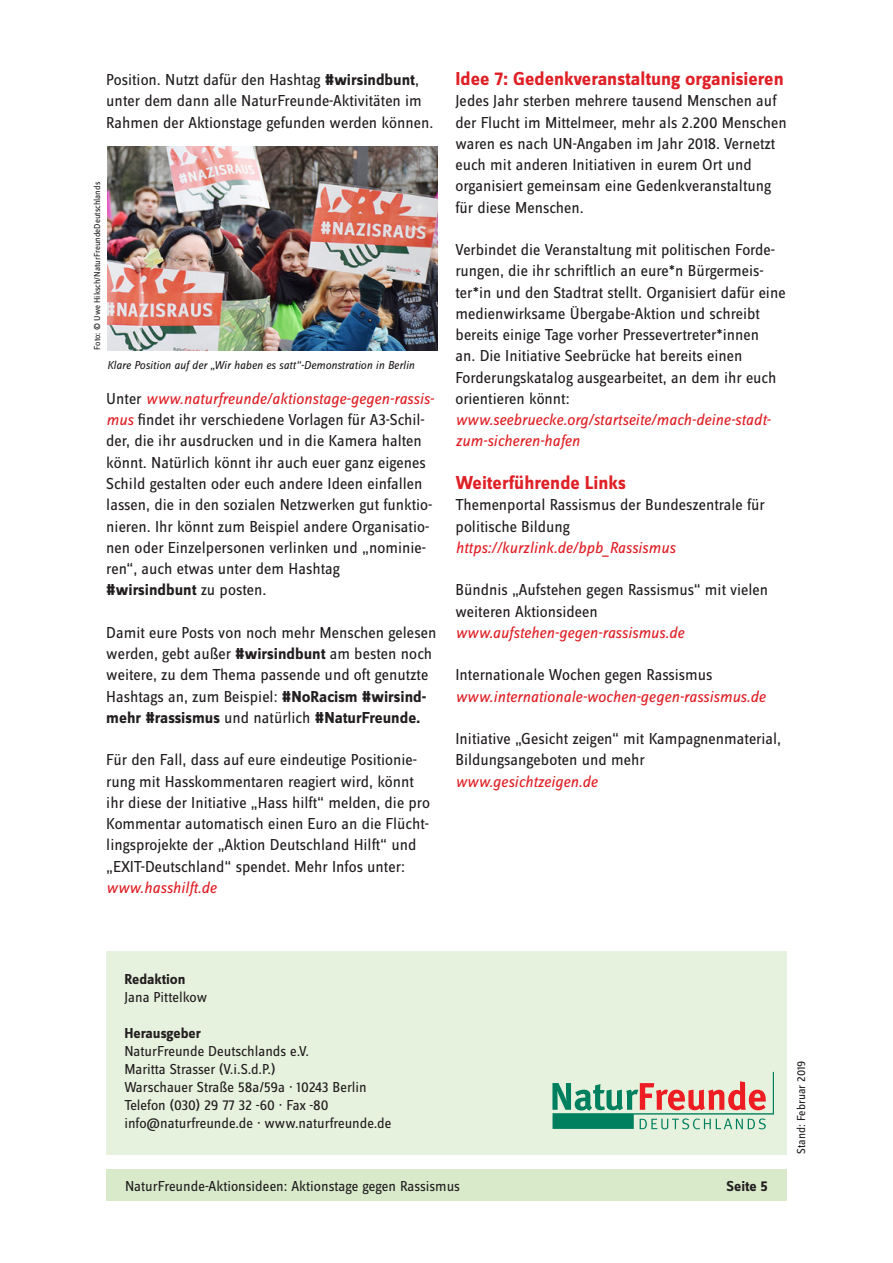
<style>
.page{position:relative;width:893px;height:1263px;background:#fff}
.page>*{position:absolute;margin:0;border:0;box-sizing:border-box;transform-origin:0 0}
.t1{font:700 19.5px "Zine Sans Dis OT";color:#df2026}
.t2{font:16.5px/21.3px "Zine Sans Dis OT";color:#231f20}
.t3{font:italic 16.5px/21.3px "Zine Sans Dis OT";color:#df2026}
.t4{font:15px/18px "Zine Sans Dis OT";color:#231f20}
.t5{font:700 15px "Zine Sans Dis OT";color:#231f20}
.t6{font:italic 12px "Zine Sans Dis OT";color:#231f20}
.t7{font:12px "Zine Sans Dis OT";color:#231f20}
.t8{font:9px "Zine Sans Dis OT";color:#231f20}
.s1{font-weight:700}
.s2{font-style:italic;color:#df2026}
</style>
<div class="page">
<div style="left:106px;top:1169px;width:681px;height:31px;background:#d9eacb"></div>
<img style="left:107px;top:147px;width:331px;height:203px">
<div style="left:106px;top:951px;width:681px;height:203px;background:#e7f2de"></div>
<svg style="left:552px;top:1072px;width:221px;height:57px"></svg>
<p class="t2" style="left:106px;top:70px;width:329px">Position. Nutzt dafür den Hashtag <span class="s1">#wirsindbunt</span>, unter dem dann alle NaturFreunde-Aktivitäten im<br>Rahmen der Aktionstage gefunden werden können.</p>
<p class="t8" style="left:93px;top:350px;width:169px;rotate:-90deg">Foto: © Uwe Hiksch/NaturFreundeDeutschlands</p>
<p class="t6" style="left:107px;top:359px;width:309px">Klare Position auf der „Wir haben es satt“-Demonstration in Berlin</p>
<p class="t2" style="left:106px;top:389px;width:329px">Unter <span class="s2">www.naturfreunde/aktionstage-gegen-rassis&shy;mus</span> findet ihr verschiedene Vorlagen für A3-Schil&shy;der, die ihr ausdrucken und in die Kamera halten könnt. Natürlich könnt ihr auch euer ganz eigenes Schild gestalten oder euch andere Ideen einfallen lassen, die in den sozialen Netzwerken gut funktio&shy;nieren. Ihr könnt zum Beispiel andere Organisatio&shy;nen oder Einzelpersonen verlinken und „nominie&shy;ren“, auch etwas unter dem Hashtag<br><span class="s1">#wirsindbunt</span> zu posten.</p>
<p class="t2" style="left:106px;top:622px;width:332px">Damit eure Posts von noch mehr Menschen gelesen werden, gebt außer <span class="s1">#wirsindbunt</span> am besten noch weitere, zu dem Thema passende und oft genutzte Hashtags an, zum Beispiel: <span class="s1">#NoRacism #wirsind&shy;mehr #rassismus</span> und natürlich <span class="s1">#NaturFreunde.</span></p>
<p class="t2" style="left:106px;top:750px;width:325px">Für den Fall, dass auf eure eindeutige Positionie&shy;rung mit Hasskommentaren reagiert wird, könnt ihr diese der Initiative „Hass hilft“ melden, die pro Kommentar automatisch einen Euro an die Flücht&shy;lingsprojekte der „Aktion Deutschland Hilft“ und „EXIT-Deutschland“ spendet. Mehr Infos unter:</p>
<p class="t3" style="left:106px;top:877px;width:112px">www.hasshilft.de</p>
<p class="t1" style="left:455px;top:69px;width:330px">Idee 7: Gedenkveranstaltung organisieren</p>
<p class="t2" style="left:455px;top:91px;width:333px">Jedes Jahr sterben mehrere tausend Menschen auf der Flucht im Mittelmeer, mehr als 2.200 Menschen waren es nach UN-Angaben im Jahr 2018. Vernetzt euch mit anderen Initiativen in eurem Ort und organisiert gemeinsam eine Gedenkveranstaltung für diese Menschen.</p>
<p class="t2" style="left:455px;top:240px;width:332px">Verbindet die Veranstaltung mit politischen Forde&shy;rungen, die ihr schriftlich an eure*n Bürgermeis&shy;ter*in und den Stadtrat stellt. Organisiert dafür eine medienwirksame Übergabe-Aktion und schreibt bereits einige Tage vorher Pressevertreter*innen<br>an. Die Initiative Seebrücke hat bereits einen Forderungskatalog ausgearbeitet, an dem ihr euch orientieren könnt:</p>
<p class="t3" style="left:455px;top:410px;width:317px">www.seebruecke.org/startseite/mach-deine-stadt&shy;zum-sicheren-hafen</p>
<p class="t1" style="left:455px;top:473px;width:172px">Weiterführende Links</p>
<p class="t2" style="left:455px;top:495px;width:311px">Themenportal Rassismus der Bundeszentrale für politische Bildung</p>
<p class="t3" style="left:455px;top:537px;width:221px">https://kurzlink.de/bpb_Rassismus</p>
<p class="t2" style="left:455px;top:580px;width:314px">Bündnis „Aufstehen gegen Rassismus“ mit vielen weiteren Aktionsideen</p>
<p class="t3" style="left:455px;top:622px;width:230px">www.aufstehen-gegen-rassismus.de</p>
<p class="t2" style="left:455px;top:665px;width:258px">Internationale Wochen gegen Rassismus</p>
<p class="t3" style="left:455px;top:686px;width:312px">www.internationale-wochen-gegen-rassismus.de</p>
<p class="t2" style="left:455px;top:729px;width:327px">Initiative „Gesicht zeigen“ mit Kampagnenmaterial,<br>Bildungsangeboten und mehr</p>
<p class="t3" style="left:455px;top:771px;width:144px">www.gesichtzeigen.de</p>
<p class="t5" style="left:124px;top:972px;width:63px">Redaktion</p>
<p class="t4" style="left:124px;top:989px;width:84px">Jana Pittelkow</p>
<p class="t5" style="left:124px;top:1026px;width:78px">Herausgeber</p>
<p class="t4" style="left:124px;top:1043px;width:269px">NaturFreunde Deutschlands e.V.<br>Maritta Strasser (V.i.S.d.P.)<br>Warschauer Straße 58a/59a ∙ 10243 Berlin Telefon (030) 29 77 32 -60 ∙ Fax -80 info@naturfreunde.de ∙ www.naturfreunde.de</p>
<p class="t4" style="left:125px;top:1177px;width:337px">NaturFreunde-Aktionsideen: Aktionstage gegen Rassismus</p>
<p class="t5" style="left:727px;top:1178px;width:43px">Seite 5</p>
<p class="t7" style="left:796px;top:1153px;width:94px;rotate:-90deg">Stand: Februar 2019</p>
</div>
